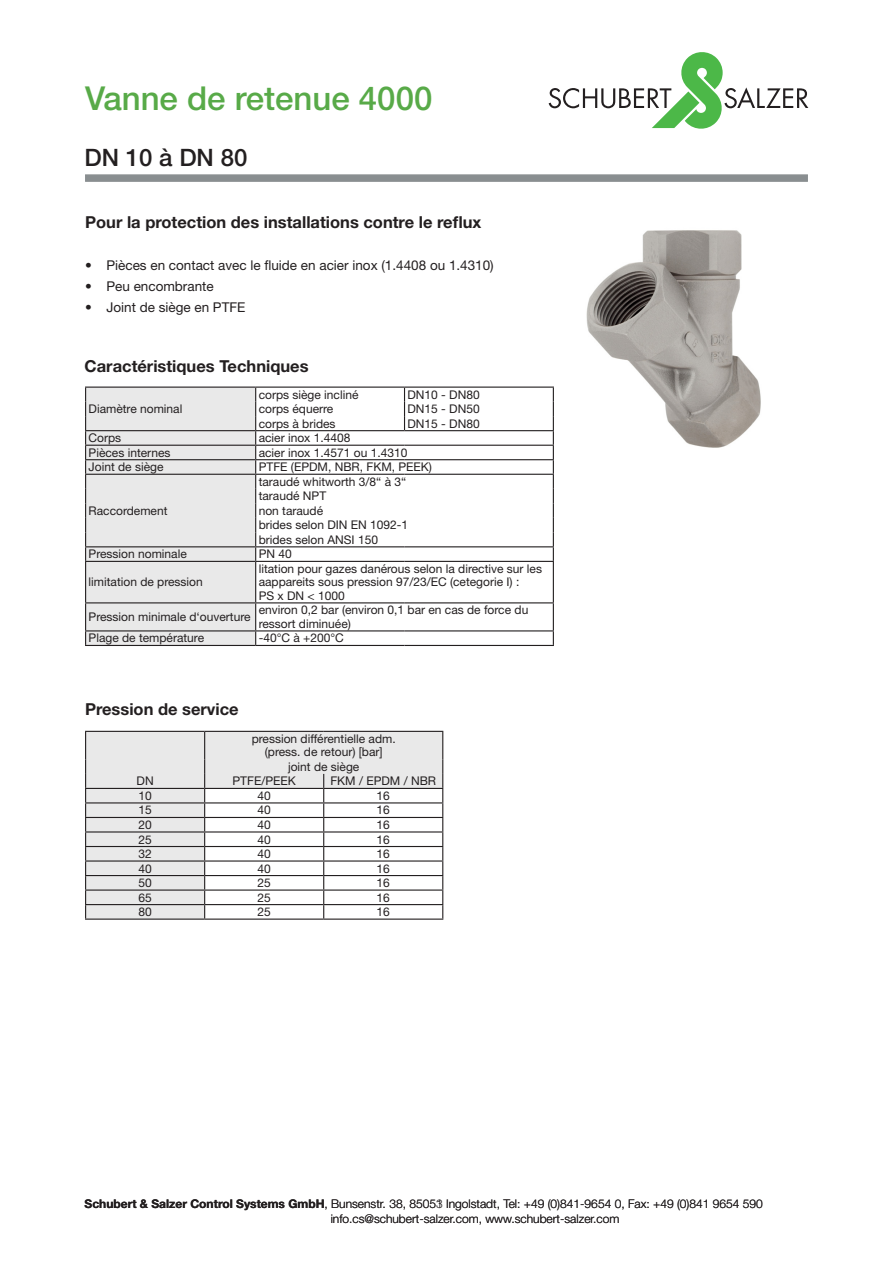
<style>
.page{position:relative;width:893px;height:1263px;background:#fff}
.page>*{position:absolute;margin:0;border:0;box-sizing:border-box;transform-origin:0 0}
.t1{font:500 33px "Helvetica Neue LT Std";color:#58aa48}
.t2{font:500 24px "Helvetica Neue LT Std";color:#231f20}
.Überschrift{font:700 16.5px "Helvetica Neue LT Std";color:#231f20}
.t3{font:13.5px "Helvetica Neue LT Std";color:#231f20}
.Text_klein_8mm{font:12px/13.5px "Helvetica Neue LT Std";color:#231f20}
.t4{font:300 12px "Helvetica Neue LT Std";color:#231f20}
.s1{font-weight:700}
</style>
<div class="page">
<svg style="left:549px;top:52px;width:259px;height:77px"></svg>
<svg style="left:85px;top:174px;width:723px;height:8px;fill:#898e90"></svg>
<img style="left:586px;top:230px;width:175px;height:218px">
<div style="left:86px;top:732px;width:118px;height:186px;background:#e9e9e9"></div>
<hr style="left:85px;top:788px;width:120px;height:1px;background:#231f20">
<hr style="left:85px;top:802px;width:120px;height:1px;background:#231f20">
<hr style="left:85px;top:817px;width:120px;height:1px;background:#231f20">
<hr style="left:85px;top:831px;width:120px;height:1px;background:#231f20">
<hr style="left:85px;top:846px;width:120px;height:1px;background:#231f20">
<hr style="left:85px;top:860px;width:120px;height:1px;background:#231f20">
<hr style="left:85px;top:875px;width:120px;height:1px;background:#231f20">
<hr style="left:85px;top:889px;width:120px;height:2px;background:#231f20">
<hr style="left:85px;top:904px;width:120px;height:1px;background:#231f20">
<hr style="left:85px;top:731px;width:120px;height:1px;background:#231f20">
<svg style="left:85px;top:732px;width:1px;height:186px"></svg>
<hr style="left:85px;top:918px;width:120px;height:2px;background:#231f20">
<hr style="left:205px;top:918px;width:119px;height:2px;background:#231f20">
<hr style="left:324px;top:918px;width:119px;height:2px;background:#231f20">
<hr style="left:205px;top:731px;width:119px;height:1px;background:#231f20">
<hr style="left:324px;top:731px;width:119px;height:1px;background:#231f20">
<svg style="left:204px;top:732px;width:239px;height:187px"></svg>
<svg style="left:256px;top:388px;width:297px;height:257px"></svg>
<hr style="left:256px;top:387px;width:149px;height:1px;background:#231f20">
<hr style="left:404px;top:387px;width:150px;height:1px;background:#231f20">
<svg style="left:404px;top:388px;width:1px;height:42px"></svg>
<hr style="left:256px;top:430px;width:149px;height:1px;background:#231f20">
<hr style="left:404px;top:430px;width:150px;height:1px;background:#231f20">
<hr style="left:256px;top:445px;width:149px;height:1px;background:#231f20">
<hr style="left:404px;top:445px;width:150px;height:1px;background:#231f20">
<hr style="left:256px;top:459px;width:149px;height:1px;background:#231f20">
<hr style="left:404px;top:459px;width:150px;height:1px;background:#231f20">
<hr style="left:256px;top:474px;width:149px;height:1px;background:#231f20">
<hr style="left:404px;top:474px;width:150px;height:1px;background:#231f20">
<hr style="left:256px;top:546px;width:149px;height:1px;background:#231f20">
<hr style="left:404px;top:546px;width:150px;height:1px;background:#231f20">
<svg style="left:553px;top:388px;width:1px;height:173px"></svg>
<hr style="left:256px;top:561px;width:149px;height:1px;background:#231f20">
<hr style="left:404px;top:561px;width:150px;height:1px;background:#231f20">
<hr style="left:553px;top:562px;width:1px;height:40px;background:#231f20">
<hr style="left:256px;top:602px;width:149px;height:1px;background:#231f20">
<hr style="left:404px;top:602px;width:150px;height:1px;background:#231f20">
<hr style="left:256px;top:630px;width:149px;height:1px;background:#231f20">
<svg style="left:85px;top:387px;width:171px;height:258px"></svg>
<hr style="left:404px;top:630px;width:150px;height:1px;background:#231f20">
<svg style="left:553px;top:603px;width:1px;height:42px"></svg>
<hr style="left:85px;top:645px;width:171px;height:1px;background:#231f20">
<hr style="left:256px;top:645px;width:149px;height:1px;background:#231f20">
<hr style="left:404px;top:645px;width:150px;height:1px;background:#231f20">
<p class="t1" style="left:85px;top:79px;width:349px">Vanne de retenue 4000</p>
<p class="t2" style="left:85px;top:143px;width:164px">DN 10 à DN 80</p>
<p class="Überschrift" style="left:85px;top:212px;width:398px">Pour la protection des installations contre le reflux</p>
<p class="t3" style="left:85px;top:257px;width:410px">• Pièces en contact avec le fluide en acier inox (1.4408 ou 1.4310)</p>
<p class="t3" style="left:85px;top:278px;width:130px">• Peu encombrante</p>
<p class="t3" style="left:85px;top:299px;width:162px">• Joint de siège en PTFE</p>
<p class="Überschrift" style="left:85px;top:356px;width:225px">Caractéristiques Techniques</p>
<p class="Text_klein_8mm" style="left:89px;top:402px;width:95px">Diamètre nominal</p>
<p class="Text_klein_8mm" style="left:259px;top:387px;width:101px">corps siège incliné</p>
<p class="Text_klein_8mm" style="left:407px;top:387px;width:74px">DN10 - DN80</p>
<p class="Text_klein_8mm" style="left:259px;top:402px;width:76px">corps équerre</p>
<p class="Text_klein_8mm" style="left:407px;top:402px;width:74px">DN15 - DN50</p>
<p class="Text_klein_8mm" style="left:259px;top:416px;width:78px">corps à brides</p>
<p class="Text_klein_8mm" style="left:407px;top:416px;width:74px">DN15 - DN80</p>
<p class="Text_klein_8mm" style="left:89px;top:431px;width:34px">Corps</p>
<p class="Text_klein_8mm" style="left:259px;top:431px;width:93px">acier inox 1.4408</p>
<p class="Text_klein_8mm" style="left:89px;top:446px;width:83px">Pièces internes</p>
<p class="Text_klein_8mm" style="left:259px;top:446px;width:150px">acier inox 1.4571 ou 1.4310</p>
<p class="Text_klein_8mm" style="left:89px;top:460px;width:76px">Joint de siège</p>
<p class="Text_klein_8mm" style="left:259px;top:460px;width:175px">PTFE (EPDM, NBR, FKM, PEEK)</p>
<p class="Text_klein_8mm" style="left:89px;top:504px;width:80px">Raccordement</p>
<p class="Text_klein_8mm" style="left:259px;top:475px;width:149px">taraudé whitworth 3/8“ à 3“</p>
<p class="Text_klein_8mm" style="left:259px;top:489px;width:69px">taraudé NPT</p>
<p class="Text_klein_8mm" style="left:259px;top:504px;width:66px">non taraudé</p>
<p class="Text_klein_8mm" style="left:259px;top:518px;width:151px">brides selon DIN EN 1092-1</p>
<p class="Text_klein_8mm" style="left:259px;top:533px;width:121px">brides selon ANSI 150</p>
<p class="Text_klein_8mm" style="left:89px;top:547px;width:100px">Pression nominale</p>
<p class="Text_klein_8mm" style="left:259px;top:547px;width:35px">PN 40</p>
<p class="Text_klein_8mm" style="left:89px;top:575px;width:116px">limitation de pression</p>
<p class="Text_klein_8mm" style="left:259px;top:562px;width:285px">litation pour gazes danérous selon la directive sur les aappareits sous pression 97/23/EC (cetegorie I) :</p>
<p class="Text_klein_8mm" style="left:259px;top:589px;width:88px">PS x DN &lt; 1000</p>
<p class="Text_klein_8mm" style="left:89px;top:610px;width:164px">Pression minimale d‘ouverture</p>
<p class="Text_klein_8mm" style="left:259px;top:603px;width:271px">environ 0,2 bar (environ 0,1 bar en cas de force du ressort diminuée)</p>
<p class="Text_klein_8mm" style="left:89px;top:631px;width:117px">Plage de température</p>
<p class="Text_klein_8mm" style="left:259px;top:631px;width:87px">-40°C à +200°C</p>
<p class="Überschrift" style="left:85px;top:699px;width:155px">Pression de service</p>
<p class="Text_klein_8mm" style="left:252px;top:732px;width:146px">pression différentielle adm.</p>
<p class="Text_klein_8mm" style="left:265px;top:745px;width:119px">(press. de retour) [bar]</p>
<p class="Text_klein_8mm" style="left:288px;top:760px;width:73px">joint de siège</p>
<p class="Text_klein_8mm" style="left:137px;top:774px;width:19px">DN</p>
<p class="Text_klein_8mm" style="left:233px;top:774px;width:65px">PTFE/PEEK</p>
<p class="Text_klein_8mm" style="left:330px;top:774px;width:107px">FKM / EPDM / NBR</p>
<p class="Text_klein_8mm" style="left:138px;top:789px;width:15px">10</p>
<p class="Text_klein_8mm" style="left:258px;top:789px;width:15px">40</p>
<p class="Text_klein_8mm" style="left:377px;top:789px;width:15px">16</p>
<p class="Text_klein_8mm" style="left:138px;top:803px;width:15px">15</p>
<p class="Text_klein_8mm" style="left:258px;top:803px;width:15px">40</p>
<p class="Text_klein_8mm" style="left:377px;top:803px;width:15px">16</p>
<p class="Text_klein_8mm" style="left:138px;top:818px;width:15px">20</p>
<p class="Text_klein_8mm" style="left:258px;top:818px;width:15px">40</p>
<p class="Text_klein_8mm" style="left:377px;top:818px;width:15px">16</p>
<p class="Text_klein_8mm" style="left:138px;top:832px;width:15px">25</p>
<p class="Text_klein_8mm" style="left:258px;top:832px;width:15px">40</p>
<p class="Text_klein_8mm" style="left:377px;top:832px;width:15px">16</p>
<p class="Text_klein_8mm" style="left:138px;top:847px;width:15px">32</p>
<p class="Text_klein_8mm" style="left:258px;top:847px;width:15px">40</p>
<p class="Text_klein_8mm" style="left:377px;top:847px;width:15px">16</p>
<p class="Text_klein_8mm" style="left:138px;top:861px;width:15px">40</p>
<p class="Text_klein_8mm" style="left:258px;top:861px;width:15px">40</p>
<p class="Text_klein_8mm" style="left:377px;top:861px;width:15px">16</p>
<p class="Text_klein_8mm" style="left:138px;top:876px;width:15px">50</p>
<p class="Text_klein_8mm" style="left:258px;top:876px;width:15px">25</p>
<p class="Text_klein_8mm" style="left:377px;top:876px;width:15px">16</p>
<p class="Text_klein_8mm" style="left:138px;top:890px;width:15px">65</p>
<p class="Text_klein_8mm" style="left:258px;top:890px;width:15px">25</p>
<p class="Text_klein_8mm" style="left:377px;top:890px;width:15px">16</p>
<p class="Text_klein_8mm" style="left:138px;top:905px;width:15px">80</p>
<p class="Text_klein_8mm" style="left:258px;top:905px;width:15px">25</p>
<p class="Text_klein_8mm" style="left:377px;top:905px;width:15px">16</p>
<p class="t4" style="left:85px;top:1196px;width:680px"><span class="s1">Schubert &amp; Salzer Control Systems GmbH</span>, Bunsenstr. 38, 85051 Ingolstadt, Tel: +49 (0)841-9654 0, Fax: +49 (0)841 9654 590</p>
<p class="t4" style="left:331px;top:1211px;width:290px">info.cs@schubert-salzer.com, www.schubert-salzer.com</p>
<p class="t4" style="left:436px;top:1196px;width:8px">3</p>
</div>
